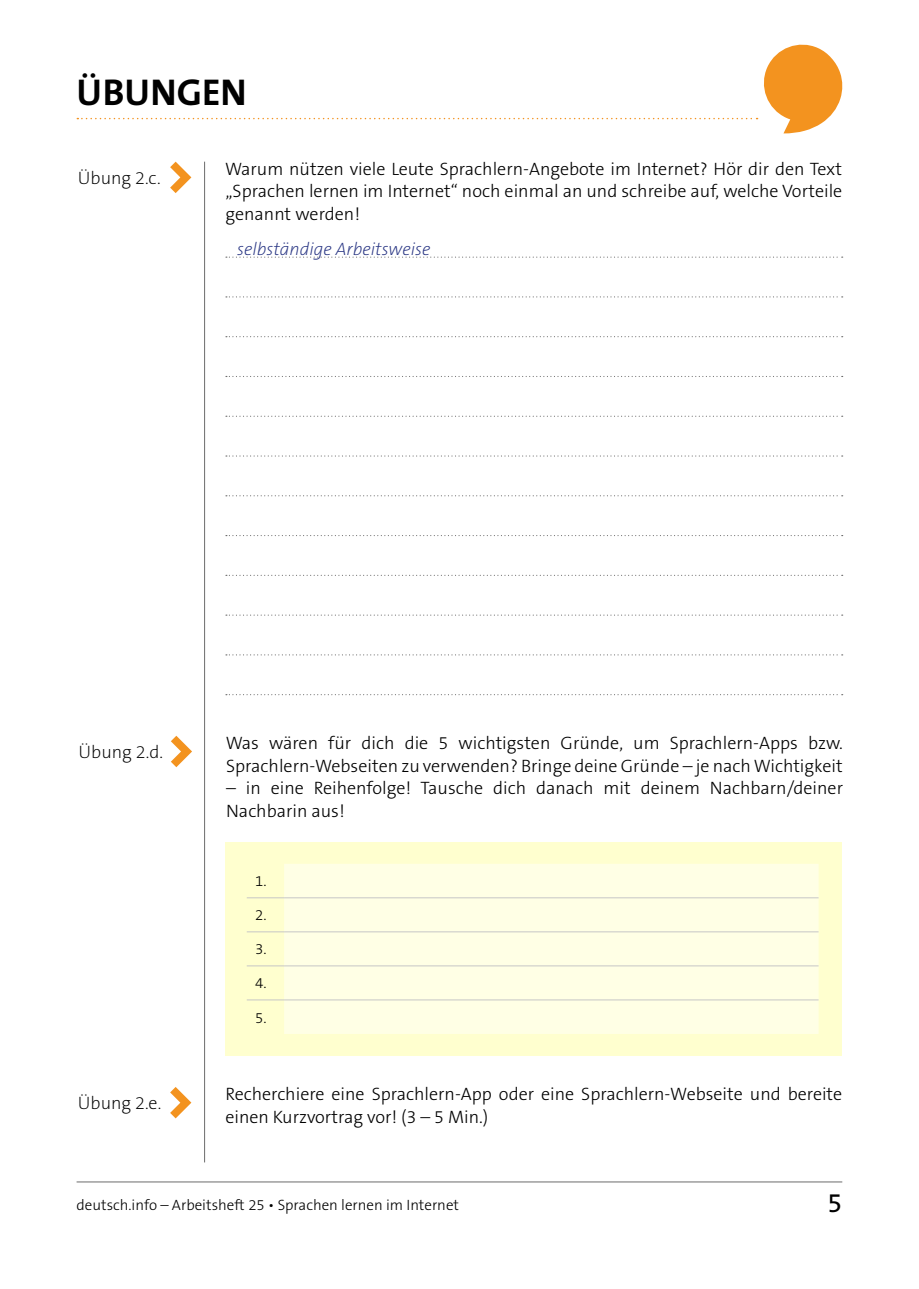
<style>
.page{position:relative;width:919px;height:1289px;background:#fff}
.page>*{position:absolute;margin:0;border:0;box-sizing:border-box;transform-origin:0 0}
.t1{font:700 37.5px "The Sans B7";color:#000}
.t2{font:27px "The Sans B5 Plain";color:#000}
.NormalText{font:300 18px/22.5px "The Sans B3";color:#000}
.t3{font:200 18px "The Sans B2";color:#000}
.Handwritting{font:italic 200 18px "The Sans B2";color:#283583}
.NormalText-2{font:300 15px "The Sans B3";color:#000}
</style>
<div class="page">
<svg style="left:77px;top:44px;width:766px;height:89px"></svg>
<hr style="left:77px;top:1181px;width:765px;height:1px;background:#6c6c6c">
<hr style="left:204px;top:162px;width:1px;height:1000px;background:#6c6c6c">
<svg style="left:170px;top:162px;width:21px;height:31px"></svg>
<svg style="left:226px;top:256px;width:616px;height:2px"></svg>
<svg style="left:226px;top:296px;width:616px;height:1px"></svg>
<svg style="left:226px;top:336px;width:616px;height:1px"></svg>
<svg style="left:226px;top:376px;width:616px;height:1px"></svg>
<svg style="left:226px;top:415px;width:616px;height:2px"></svg>
<svg style="left:226px;top:455px;width:616px;height:1px"></svg>
<svg style="left:226px;top:495px;width:616px;height:1px"></svg>
<svg style="left:226px;top:535px;width:616px;height:1px"></svg>
<svg style="left:226px;top:575px;width:616px;height:1px"></svg>
<svg style="left:226px;top:614px;width:616px;height:1px"></svg>
<svg style="left:226px;top:654px;width:616px;height:1px"></svg>
<svg style="left:226px;top:694px;width:616px;height:1px"></svg>
<svg style="left:171px;top:735px;width:21px;height:32px"></svg>
<div style="left:225px;top:842px;width:617px;height:213px;background:#ffffcf"></div>
<div style="left:284px;top:864px;width:534px;height:169px;background:#ffffe5"></div>
<hr style="left:247px;top:897px;width:37px;height:1px;background:#c6c6c6">
<hr style="left:284px;top:897px;width:534px;height:1px;background:#c6c6c6">
<hr style="left:247px;top:931px;width:37px;height:1px;background:#c6c6c6">
<hr style="left:284px;top:931px;width:534px;height:1px;background:#c6c6c6">
<hr style="left:247px;top:965px;width:37px;height:1px;background:#c6c6c6">
<hr style="left:284px;top:965px;width:534px;height:1px;background:#c6c6c6">
<hr style="left:247px;top:999px;width:37px;height:1px;background:#c6c6c6">
<hr style="left:284px;top:999px;width:534px;height:1px;background:#c6c6c6">
<svg style="left:170px;top:1087px;width:21px;height:31px"></svg>
<h1 class="t1" style="left:77px;top:72px;width:172px">ÜBUNGEN</h1>
<p class="t3" style="left:78px;top:168px;width:84px">Übung 2.c.</p>
<p class="NormalText" style="left:225px;top:158px;width:618px;text-align:justify">Warum nützen viele Leute Sprachlern-Angebote im Internet? Hör dir den Text „Sprachen lernen im Internet“ noch einmal an und schreibe auf, welche Vorteile genannt werden!</p>
<p class="Handwritting" style="left:237px;top:239px;width:195px">selbständige Arbeitsweise</p>
<p class="t3" style="left:79px;top:742px;width:86px">Übung 2.d.</p>
<p class="t3" style="left:78px;top:1093px;width:85px">Übung 2.e.</p>
<p class="NormalText" style="left:226px;top:732px;width:618px">Was wären für dich die 5 wichtigsten Gründe, um Sprachlern-Apps bzw.<br>Sprachlern-Webseiten zu verwenden? Bringe deine Gründe – je nach Wichtigkeit</p>
<p class="NormalText" style="left:226px;top:777px;width:618px">– in eine Reihenfolge! Tausche dich danach mit deinem Nachbarn/deiner<br>Nachbarin aus!</p>
<p class="NormalText-2" style="left:255px;top:873px;width:13px">1.</p>
<p class="NormalText-2" style="left:255px;top:907px;width:13px">2.</p>
<p class="NormalText-2" style="left:255px;top:941px;width:13px">3.</p>
<p class="NormalText-2" style="left:255px;top:975px;width:13px">4.</p>
<p class="NormalText-2" style="left:255px;top:1009px;width:13px">5.</p>
<p class="NormalText" style="left:225px;top:1083px;width:618px">Recherchiere eine Sprachlern-App oder eine Sprachlern-Webseite und bereite einen Kurzvortrag vor! (3 – 5 Min.)</p>
<p class="NormalText-2" style="left:77px;top:1196px;width:384px">deutsch.info – Arbeitsheft 25 • Sprachen lernen im Internet</p>
<h2 class="t2" style="left:827px;top:1188px;width:16px">5</h2>
</div>
